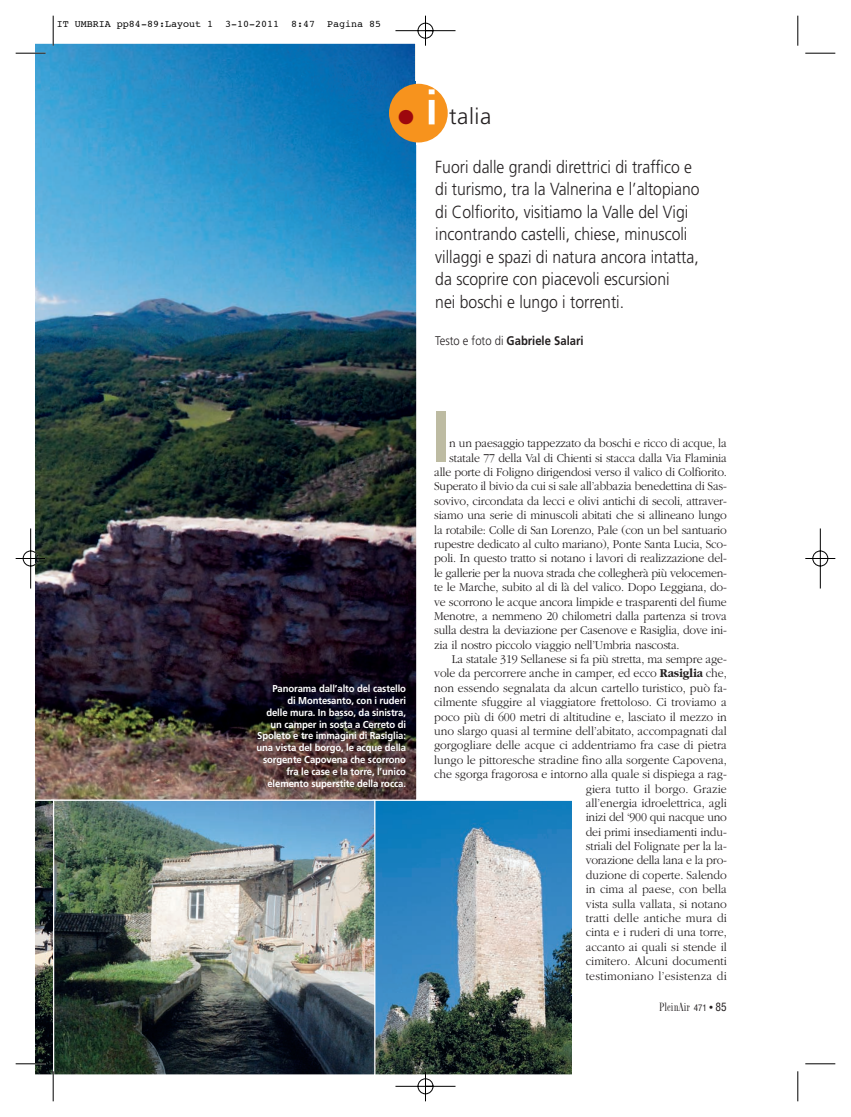
<style>
.page{position:relative;width:851px;height:1117px;background:#fff}
.page>*{position:absolute;margin:0;border:0;box-sizing:border-box;transform-origin:0 0}
.t1{font:700 73px "Frutiger";color:#bdbba2;scale:.95 1}
.t2{font:700 52.5px "Eurostile";color:#fff}
.t3{font:300 22.5px "Frutiger";letter-spacing:.03em;color:#231f20}
.t4{font:300 17.5px/22.5px "Frutiger";color:#231f20;scale:.9 1}
.t5{font:300 12.5px "Garamond";letter-spacing:-.015em;color:#231f20;scale:.95 1}
.t6{font:300 12.5px "Garamond";letter-spacing:.01em;color:#231f20;scale:.95 1}
.t7{font:700 12.5px "Frutiger";color:#231f20;scale:.9 1}
.t8{font:300 12.5px "Garamond";letter-spacing:.02em;color:#231f20;scale:.95 1}
.t9{font:300 12.5px "Garamond";letter-spacing:.005em;color:#231f20;scale:.95 1}
.t10{font:12.5px "Fashion Compressed No Three LT";color:#231f20}
.t11{font:700 10px/11.9px "Frutiger";letter-spacing:-.01em;color:#fff;text-align:right;scale:.95 1}
.t12{font:10px "Courier";color:#000}
.s1{color:#9d070d}
.s2{font-weight:300}
.s3{font-weight:700}
.s4{font-family:"Helvetica";font-stretch:condensed;font-size:8.75px}
.s5{font-family:"Helvetica";font-stretch:condensed;font-size:10px}
.s6{font-family:"Helvetica";font-stretch:condensed;font-size:11.25px}
</style>
<div class="page">
<img style="left:15px;top:15px;width:820px;height:1086px">
<p class="t12" style="left:57px;top:19px;width:326px">IT UMBRIA pp84-89:Layout 1 3-10-2011 8:47 Pagina 85</p>
<h2 class="t2" style="left:398px;top:76px;width:41px"><span class="s1">●</span> i</h2>
<h3 class="t3" style="left:449px;top:107px;width:44px">talia</h3>
<p class="t4" style="left:435px;top:157px;width:295px">Fuori dalle grandi direttrici di traffico e di turismo, tra la Valnerina e l’altopiano di Colfiorito, visitiamo la Valle del Vigi incontrando castelli, chiese, minuscoli villaggi e spazi di natura ancora intatta, da scoprire con piacevoli escursioni<br>nei boschi e lungo i torrenti.</p>
<p class="t7" style="left:435px;top:336px;width:166px"><span class="s2">Testo e foto di</span> Gabriele Salari</p>
<p class="t11" style="left:256px;top:683px;width:159px">Panorama dall’alto del castello<br>di Montesanto, con i ruderi<br>delle mura. In basso, da sinistra, un camper in sosta a Cerreto di<br>Spoleto e tre immagini di Rasiglia: una vista del borgo, le acque della sorgente Capovena che scorrono fra le case e la torre, l’unico elemento superstite della rocca.</p>
<h1 class="t1" style="left:431px;top:407px;width:22px">I</h1>
<p class="t5" style="left:449px;top:438px;width:293px">n un paesaggio tappezzato da boschi e ricco di acque, la</p>
<p class="t5" style="left:449px;top:452px;width:294px">statale 77 della Val di Chienti si stacca dalla Via Flaminia</p>
<p class="t5" style="left:434px;top:467px;width:309px">alle porte di Foligno dirigendosi verso il valico di Colfiorito.</p>
<p class="t5" style="left:434px;top:481px;width:309px">Superato il bivio da cui si sale all’abbazia benedettina di Sas-</p>
<p class="t5" style="left:434px;top:496px;width:309px">sovivo, circondata da lecci e olivi antichi di secoli, attraver-</p>
<p class="t5" style="left:434px;top:510px;width:309px">siamo una serie di minuscoli abitati che si allineano lungo</p>
<p class="t5" style="left:434px;top:524px;width:309px">la rotabile: Colle di San Lorenzo, Pale (con un bel santuario</p>
<p class="t5" style="left:434px;top:539px;width:309px">rupestre dedicato al culto mariano), Ponte Santa Lucia, Sco-</p>
<p class="t5" style="left:434px;top:553px;width:309px">poli. In questo tratto si notano i lavori di realizzazione del-</p>
<p class="t5" style="left:434px;top:567px;width:309px">le gallerie per la nuova strada che collegherà più velocemen-</p>
<p class="t5" style="left:434px;top:582px;width:309px">te le Marche, subito al di là del valico. Dopo Leggiana, do-</p>
<p class="t5" style="left:434px;top:596px;width:309px">ve scorrono le acque ancora limpide e trasparenti del fiume</p>
<p class="t5" style="left:434px;top:611px;width:309px">Menotre, a nemmeno 20 chilometri dalla partenza si trova</p>
<p class="t5" style="left:434px;top:625px;width:309px">sulla destra la deviazione per Casenove e Rasiglia, dove ini-</p>
<p class="t5" style="left:434px;top:639px;width:260px">zia il nostro piccolo viaggio nell’Umbria nascosta.</p>
<p class="t5" style="left:452px;top:654px;width:291px">La statale 319 Sellanese si fa più stretta, ma sempre age-</p>
<p class="t5" style="left:434px;top:668px;width:309px">vole da percorrere anche in camper, ed ecco <span class="s3">Rasiglia</span> che,</p>
<p class="t5" style="left:434px;top:682px;width:309px">non essendo segnalata da alcun cartello turistico, può fa-</p>
<p class="t5" style="left:434px;top:697px;width:309px">cilmente sfuggire al viaggiatore frettoloso. Ci troviamo a</p>
<p class="t5" style="left:434px;top:711px;width:309px">poco più di 600 metri di altitudine e, lasciato il mezzo in</p>
<p class="t5" style="left:434px;top:726px;width:309px">uno slargo quasi al termine dell’abitato, accompagnati dal</p>
<p class="t5" style="left:434px;top:740px;width:309px">gorgogliare delle acque ci addentriamo fra case di pietra</p>
<p class="t5" style="left:434px;top:754px;width:309px">lungo le pittoresche stradine fino alla sorgente Capovena,</p>
<p class="t5" style="left:434px;top:769px;width:309px">che sgorga fragorosa e intorno alla quale si dispiega a rag-</p>
<p class="t6" style="left:585px;top:783px;width:150px">giera tutto il borgo. Grazie</p>
<p class="t5" style="left:585px;top:797px;width:150px">all’energia idroelettrica, agli</p>
<p class="t5" style="left:585px;top:812px;width:150px">inizi del ‘900 qui nacque uno</p>
<p class="t5" style="left:585px;top:826px;width:150px">dei primi insediamenti indu-</p>
<p class="t5" style="left:585px;top:841px;width:150px">striali del Folignate per la la-</p>
<p class="t5" style="left:585px;top:855px;width:150px">vorazione della lana e la pro-</p>
<p class="t5" style="left:585px;top:869px;width:150px">duzione di coperte. Salendo</p>
<p class="t5" style="left:585px;top:884px;width:150px">in cima al paese, con bella</p>
<p class="t5" style="left:585px;top:898px;width:150px">vista sulla vallata, si notano</p>
<p class="t6" style="left:585px;top:912px;width:150px">tratti delle antiche mura di</p>
<p class="t5" style="left:585px;top:927px;width:150px">cinta e i ruderi di una torre,</p>
<p class="t5" style="left:585px;top:941px;width:150px">accanto ai quali si stende il</p>
<p class="t9" style="left:585px;top:956px;width:150px">cimitero. Alcuni documenti</p>
<p class="t8" style="left:585px;top:970px;width:150px">testimoniano l’esistenza di</p>
<p class="t10" style="left:659px;top:1002px;width:69px">PleinAir <span class="s4">471</span> <span class="s5">•</span> <span class="s6">85</span></p>
</div>
